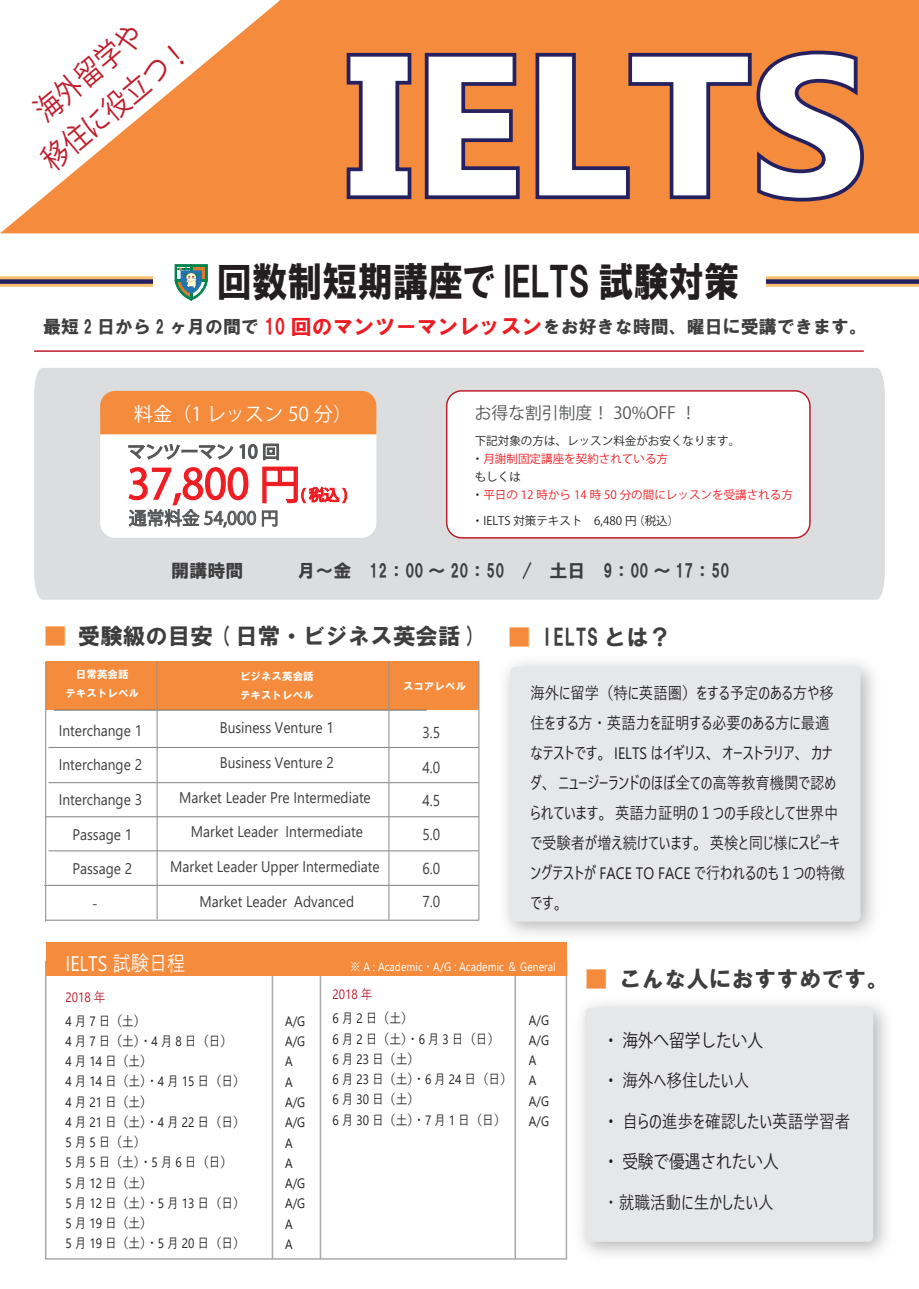
<style>
.page{position:relative;width:919px;height:1289px;background:#fff}
.page>*{position:absolute;margin:0;border:0;box-sizing:border-box;transform-origin:0 0}
.t1{font:700 198px "Gadugi";color:#fff;scale:1.05 1}
.t2{font:40.95px "Koz Go Pro";color:#ee1d23}
.t3{font:40.5px "HGP Soei Kakugothic UB";color:#231f20;scale:.87 1}
.t4{font:30px/42.5px "Koz Go Pro";color:#be1d2c;text-align:center;scale:.87 1}
.t5{font:22.5px "HG Soei Kakugothic UB";color:#3e3e3f}
.t6{font:21px "Yu Gothic UI";color:#fff;scale:.87 1}
.t7{font:19.2px "Koz Go Pro";color:#fff}
.t8{font:18px "HG Soei Kakugothic UB";color:#3e3e3f}
.t9{font:18px "Yu Gothic UI";color:#231f20;scale:.87 1}
.t10{font:18px "Koz Go Pro";color:#231f20;scale:.87 1}
.t11{font:17.7px "Koz Go Pro";color:#57585a}
.t12{font:16.8px "Koz Go Pro";color:#57585a}
.t13{font:16.5px/30px "Yu Gothic UI";color:#231f20;scale:.87 1}
.t14{font:15.75px/33.5px "Yu Gothic UI";color:#3e3e3f;text-align:justify;scale:.87 1}
.t15{font:15.45px "Yu Gothic UI";color:#3e3e3f;scale:.89 1}
.t16{font:13.5px/20.2px "Yu Gothic UI";letter-spacing:.125em;color:#231f20;scale:.87 1}
.t17{font:13.5px/20.2px "Yu Gothic UI";letter-spacing:.25em;color:#231f20;scale:.87 1}
.t18{font:13.5px "Yu Gothic UI";color:#be1d2c;scale:.87 1}
.t19{font:12px "Yu Gothic UI";color:#fff;scale:.87 1}
.t20{font:11.55px/18px "Koz Go Pro";color:#ee1d23}
.t21{font:11.55px "Koz Go Pro";color:#231f20}
.t22{font:10.5px/18.5px "HG Soei Kakugothic UB";color:#fff;text-align:center}
.s1{font-size:21px;color:#ee1d23}
.s2{color:#231f20}
.s3{color:#f58b3c}
.s4{font-family:"Koz Go Pro"}
</style>
<div class="page">
<div style="left:34px;top:368px;width:850px;height:231px;background:#dcdddf"></div>
<div style="left:100px;top:405px;width:276px;height:133px;background:#fff;border-radius:15px"></div>
<div style="left:446px;top:391px;width:363px;height:147px;background:#fff;border-radius:15px"></div>
<div style="left:446px;top:390px;width:364px;height:148px;border:2px solid #be1d2c;border-radius:15px"></div>
<div style="left:100px;top:391px;width:276px;height:43px;background:#f58b3c"></div>
<hr style="left:34px;top:350px;width:829px;height:2px;background:#be1d2c">
<div style="left:0;top:276px;width:918px;height:11px;background:#f7bf6e"></div>
<div style="left:0;top:279px;width:918px;height:5px;background:#252161"></div>
<div style="left:281px;top:0;width:637px;height:233px;background:#f58b3c"></div>
<svg style="left:343px;top:49px;width:72px;height:154px;background:#b66b47"></svg>
<svg style="left:421px;top:49px;width:102px;height:154px;background:#b66b46"></svg>
<svg style="left:531px;top:46px;width:337px;height:159px;background:#c67344"></svg>
<svg style="left:128px;top:443px;width:220px;height:85px"></svg>
<div style="left:153px;top:251px;width:612px;height:56px;background:#fff"></div>
<div style="left:175px;top:264px;width:16px;height:16px;background:#00834e;border:1px solid #00834e"></div>
<div style="left:191px;top:264px;width:16px;height:16px;background:#00834e;border:1px solid #00834e"></div>
<svg style="left:177px;top:267px;width:13px;height:1px"></svg>
<div style="left:191px;top:267px;width:14px;height:13px;background:#d87b2e"></div>
<hr style="left:190px;top:265px;width:2px;height:33px;background:#00834e">
<svg style="left:175px;top:268px;width:33px;height:32px"></svg>
<img style="left:505px;top:662px;width:369px;height:286px">
<div style="left:510px;top:666px;width:350px;height:255px;background:#e6e7e9"></div>
<div style="left:46px;top:661px;width:433px;height:49px;background:#f58b3c"></div>
<hr style="left:54px;top:709px;width:372px;height:1px;background:#6c6d70">
<hr style="left:48px;top:747px;width:431px;height:1px;background:#808285">
<hr style="left:48px;top:782px;width:431px;height:1px;background:#808285">
<hr style="left:45px;top:816px;width:434px;height:1px;background:#808285">
<hr style="left:48px;top:850px;width:431px;height:1px;background:#808285">
<hr style="left:46px;top:919px;width:433px;height:1px;background:#808285">
<hr style="left:44px;top:885px;width:435px;height:1px;background:#808285">
<hr style="left:156px;top:661px;width:2px;height:258px;background:#939598">
<hr style="left:388px;top:661px;width:1px;height:259px;background:#939598">
<hr style="left:478px;top:661px;width:1px;height:259px;background:#939598">
<hr style="left:45px;top:661px;width:1px;height:260px;background:#939598">
<div style="left:45px;top:960px;width:522px;height:299px;border:2px solid #a8a9ad"></div>
<hr style="left:272px;top:964px;width:1px;height:294px;background:#a8a9ad">
<hr style="left:514px;top:964px;width:2px;height:294px;background:#a8a9ad">
<hr style="left:320px;top:964px;width:1px;height:294px;background:#a8a9ad">
<div style="left:46px;top:942px;width:520px;height:34px;background:#f58b3c"></div>
<div style="left:585px;top:1007px;width:288px;height:234px;background:#e6e7e9;border-radius:5px"></div>
<svg style="left:0;top:0;width:280px;height:233px"></svg>
<hr style="left:280px;top:0;width:1px;height:233px;background:#f58b3c">
<h3 class="t4" style="left:6px;top:115px;width:211px;rotate:-40deg">海外留学や<br>移住に役立つ！</h3>
<h1 class="t1" style="left:346px;top:6px;width:498px">IELTS</h1>
<h3 class="t3" style="left:217px;top:261px;width:602px">回数制短期講座で IELTS 試験対策</h3>
<p class="t8" style="left:43px;top:318px;width:825px">最短 2 日から 2 ヶ月の間で <span class="s1">10 回のマンツーマンレッスン</span>をお好きな時間、曜日に受講できます。</p>
<p class="t7" style="left:134px;top:401px;width:220px">料金（1 レッスン 50 分）</p>
<h2 class="t2" style="left:127px;top:457px;width:174px">37,800 円</h2>
<p class="t11" style="left:129px;top:506px;width:151px">通常料金 54,000 円</p>
<p class="t12" style="left:474px;top:402px;width:224px">お得な割引制度！ 30%OFF ！</p>
<p class="t20" style="left:472px;top:432px;width:322px"><span class="s2">下記対象の方は、レッスン料金がお安くなります。<br>・</span>月謝制固定講座を契約されている方<br><span class="s2">もしくは<br>・</span>平日の 12 時から 14 時 50 分の間にレッスンを受講される方</p>
<p class="t21" style="left:472px;top:513px;width:209px">・IELTS 対策テキスト　6,480 円（税込）</p>
<p class="t8" style="left:171px;top:562px;width:577px">開講時間　　　月～金　12：00 ～ 20：50　/　土日　9：00 ～ 17：50　</p>
<h3 class="t5" style="left:44px;top:625px;width:435px"><span class="s3">■</span> 受験級の目安 ( 日常・ビジネス英会話 )</h3>
<h3 class="t5" style="left:508px;top:626px;width:165px"><span class="s3">■</span> IELTS とは？</h3>
<p class="t13" style="left:530px;top:676px;width:362px">海外に留学（特に英語圏）をする予定のある方や移住をする方・英語力を証明する必要のある方に最適なテストです。 IELTS はイギリス、オーストラリア、カナダ、ニュージーランドのほぼ全ての高等教育機関で認められています。英語力証明の１つの手段として世界中で受験者が増え続けています。英検と同じ様にスピーキングテストが FACE TO FACE で行われるのも１つの特徴です。</p>
<p class="t22" style="left:65px;top:665px;width:75px">日常英会話<br>テキストレベル</p>
<p class="t22" style="left:240px;top:667px;width:75px;text-align:left">ビジネス英会話テキストレベル</p>
<p class="t22" style="left:403px;top:676px;width:65px">スコアレベル</p>
<p class="t15" style="left:220px;top:713px;width:130px">Business Venture 1</p>
<p class="t15" style="left:220px;top:748px;width:130px">Business Venture 2</p>
<p class="t15" style="left:179px;top:782px;width:217px">Market Leader Pre Intermediate</p>
<p class="t15" style="left:191px;top:817px;width:195px">Market Leader Intermediate</p>
<p class="t15" style="left:170px;top:851px;width:237px">Market Leader Upper Intermediate</p>
<p class="t15" style="left:199px;top:886px;width:175px">Market Leader Advanced</p>
<p class="t15" style="left:59px;top:715px;width:95px">Interchange 1</p>
<p class="t15" style="left:59px;top:750px;width:95px">Interchange 2</p>
<p class="t15" style="left:59px;top:785px;width:95px">Interchange 3</p>
<p class="t15" style="left:72px;top:819px;width:69px">Passage 1</p>
<p class="t15" style="left:72px;top:854px;width:69px">Passage 2</p>
<p class="t15" style="left:92px;top:888px;width:8px">-</p>
<p class="t14" style="left:422px;top:713px;width:22px">3.5</p>
<p class="t14" style="left:422px;top:748px;width:22px">4.0<br>4.5<br>5.0<br>6.0<br>7.0</p>
<h3 class="t6" style="left:65px;top:943px;width:139px">IELTS 試験日程</h3>
<p class="t18" style="left:65px;top:984px;width:47px">2018 年</p>
<p class="t16" style="left:65px;top:1008px;width:208px">4 月 7 日（土）<br>4月7日（土）・4月8日 （日）<br>4 月 14 日（土）<br>4 月 14 日（土）・ 4 月 15 日 （日）<br>4 月 21 日（土）<br>4 月 21 日（土）・ 4 月 22 日 （日）<br>5 月 5 日（土）<br>5月5日（土）・5月6日 （日）<br>5 月 12 日（土）<br>5 月 12 日（土）・ 5 月 13 日 （日）<br>5 月 19 日（土）<br>5 月 19 日（土）・ 5 月 20 日 （日）</p>
<p class="t17" style="left:285px;top:1009px;width:25px">A/G<br>A/G<br>A<br>A<br>A/G<br>A/G<br>A<br>A<br>A/G<br>A/G<br>A<br>A</p>
<p class="t19" style="left:350px;top:955px;width:238px">※ A : Academic ・ A/G : Academic ＆ General</p>
<p class="t18" style="left:332px;top:981px;width:47px">2018 年</p>
<p class="t17" style="left:332px;top:1006px;width:208px">6 月 2 日（土）<br>6月2日（土）・6月3日 （日）<br>6 月 23 日（土）<br>6 月 23 日（土）・ 6 月 24 日 （日）<br>6 月 30 日（土）<br>6 月 30 日（土）・ 7 月 1 日 （日）</p>
<p class="t17" style="left:529px;top:1007px;width:25px">A/G<br>A/G<br>A<br>A<br>A/G<br>A/G</p>
<h3 class="t5" style="left:585px;top:967px;width:305px"><span class="s3">■</span> こんな人におすすめです。</h3>
<p class="t10" style="left:603px;top:1028px;width:185px">・ 海外へ留学したい人</p>
<p class="t9" style="left:603px;top:1064px;width:169px"><span class="s4">・</span> 海外へ移住したい人</p>
<p class="t9" style="left:603px;top:1104px;width:286px"><span class="s4">・</span> 自らの進歩を確認したい英語学習者</p>
<p class="t10" style="left:603px;top:1150px;width:203px">・ 受験で優遇されたい人</p>
<p class="t9" style="left:607px;top:1185px;width:193px">・就職活動に生かしたい人</p>
</div>
